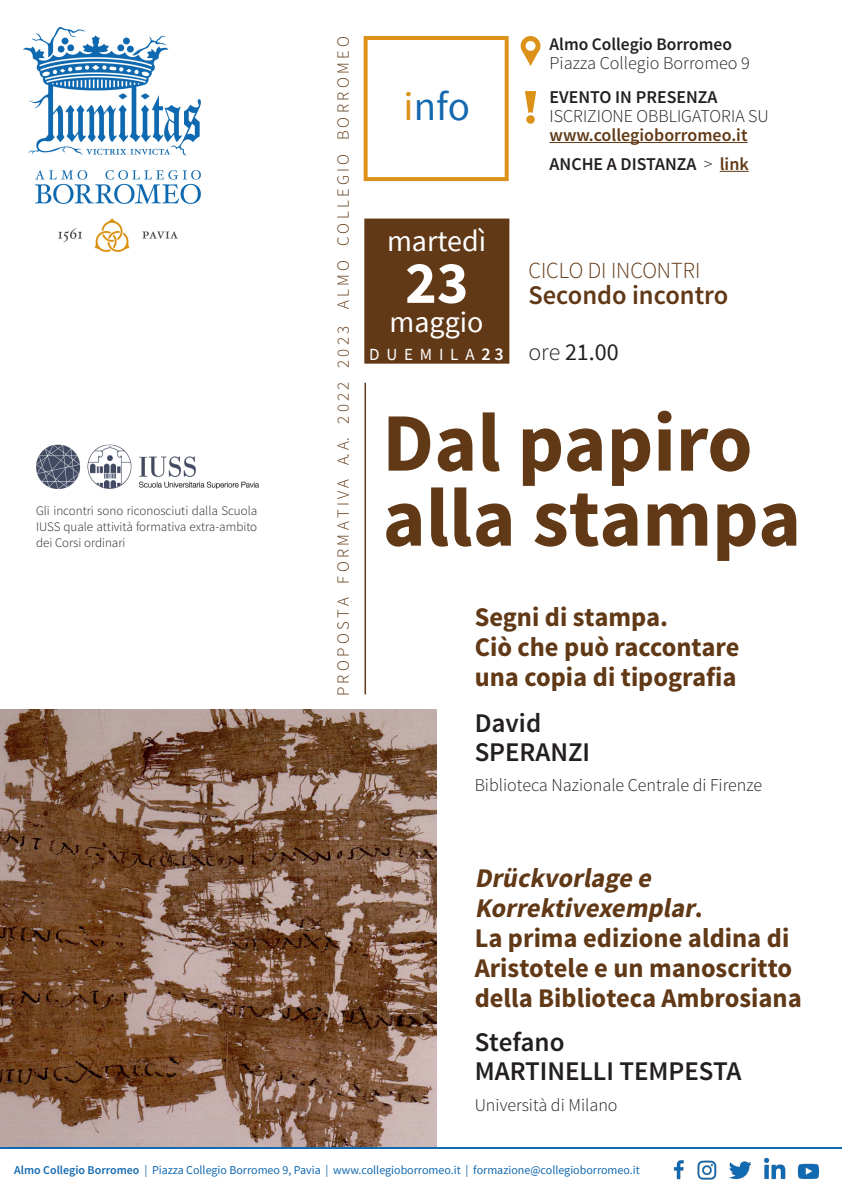
<style>
.page{position:relative;width:842px;height:1191px;background:#fff}
.page>*{position:absolute;margin:0;border:0;box-sizing:border-box;transform-origin:0 0}
.t1{font:700 83px "Source Sans Pro";color:#613916}
.t2{font:700 60px "Source Sans Pro";color:#fff}
.t3{font:41px "Source Sans Pro";color:#1468b0}
.t4{font:30px "Source Sans Pro";color:#fff}
.t5{font:700 27px/30px "Source Sans Pro";color:#613916}
.t6{font:600 27px "Source Sans Pro";color:#231f20}
.t7{font:italic 700 27px/30px "Source Sans Pro";color:#613916}
.t8{font:600 27px "Source Sans Pro";color:#613916}
.t9{font:24px "Source Sans Pro";color:#231f20}
.t10{font:300 23px "Source Sans Pro";color:#613916}
.t11{font:300 18px "Source Sans Pro";color:#231f20}
.t12{font:600 18px "Source Sans Pro";color:#231f20}
.t13{font:600 18px "Source Sans Pro";color:#613916}
.t14{font:600 17.6px "Source Sans Pro";color:#231f20}
.t15{font:300 17px "Source Sans Pro";color:#613916}
.t16{font:17px "Source Sans Pro";color:#fff}
.t17{font:300 13px/16px "Source Sans Pro";color:#231f20;text-align:justify}
.t18{font:12px "Source Sans Pro";color:#1269b0}
.s1{color:#dc9219}
.s2{font-weight:600;font-size:18px}
.s3{font-weight:300}
.s4{color:#613916}
.s5{font-style:normal}
.s6{font-weight:600}
</style>
<div class="page">
<img style="left:0;top:710px;width:437px;height:436px">
<hr style="left:0;top:1146px;width:842px;height:2px;background:#1169b1">
<div style="left:364px;top:36px;width:145px;height:145px;background:#fff;border:4px solid #dc9219"></div>
<div style="left:364px;top:218px;width:145px;height:146px;background:#613916;border:4px solid #613916"></div>
<img style="left:673px;top:1160px;width:11px;height:20px">
<img style="left:697px;top:1160px;width:20px;height:20px">
<img style="left:729px;top:1161px;width:22px;height:19px">
<img style="left:764px;top:1157px;width:22px;height:23px">
<img style="left:797px;top:1163px;width:22px;height:16px">
<hr style="left:364px;top:383px;width:2px;height:311px;background:#613916">
<img style="left:24px;top:28px;width:176px;height:223px">
<svg style="left:521px;top:36px;width:19px;height:20px"></svg>
<svg style="left:523px;top:52px;width:15px;height:14px"></svg>
<div style="left:526px;top:41px;width:9px;height:10px;background:#fff;border-radius:50%"></div>
<hr style="left:550px;top:142px;width:197px;height:1px;background:#613916">
<svg style="left:525px;top:91px;width:11px;height:21px"></svg>
<div style="left:526px;top:115px;width:9px;height:9px;background:#dc9219;border-radius:50%"></div>
<svg style="left:720px;top:171px;width:29px;height:1px"></svg>
<img style="left:36px;top:444px;width:223px;height:45px">
<p class="t17" style="left:36px;top:502px;width:223px">Gli incontri sono riconosciuti dalla Scuola IUSS quale attività formativa extra-ambito dei Corsi ordinari</p>
<p class="t15" style="left:333px;top:696px;width:662px;rotate:-90deg">P R O P O S T A F O R M A T I V A A. A. 2 0 2 2 2 0 2 3 A L M O C O L L E G I O B O R R O M E O</p>
<p class="t3" style="left:404px;top:80px;width:68px"><span class="s1">i</span>nfo</p>
<p class="t4" style="left:387px;top:222px;width:101px">martedì</p>
<p class="t2" style="left:405px;top:244px;width:65px">23</p>
<p class="t4" style="left:390px;top:302px;width:95px">maggio</p>
<p class="t16" style="left:369px;top:343px;width:136px">D U E M I L A <span class="s2">2 3</span></p>
<p class="t14" style="left:550px;top:33px;width:184px">Almo Collegio Borromeo</p>
<p class="t11" style="left:550px;top:52px;width:202px">Piazza Collegio Borromeo 9</p>
<p class="t12" style="left:550px;top:85px;width:169px">EVENTO IN PRESENZA</p>
<p class="t11" style="left:550px;top:105px;width:221px">ISCRIZIONE OBBLIGATORIA SU</p>
<p class="t13" style="left:550px;top:123px;width:199px">www.collegioborromeo.it</p>
<p class="t12" style="left:550px;top:152px;width:201px">ANCHE A DISTANZA <span class="s3">&gt;</span> <span class="s4">link</span></p>
<p class="t10" style="left:528px;top:256px;width:174px">CICLO DI INCONTRI</p>
<p class="t8" style="left:528px;top:277px;width:201px">Secondo incontro</p>
<p class="t9" style="left:528px;top:337px;width:92px"><span class="s3">ore</span> 21.00</p>
<p class="t1" style="left:382px;top:390px;width:372px">Dal papiro</p>
<p class="t1" style="left:382px;top:465px;width:420px">alla stampa</p>
<p class="t5" style="left:475px;top:603px;width:195px">Segni di stampa.</p>
<p class="t5" style="left:475px;top:633px;width:266px">Ciò che può raccontare</p>
<p class="t5" style="left:475px;top:663px;width:263px">una copia di tipografia</p>
<p class="t6" style="left:475px;top:705px;width:68px">David</p>
<p class="t6" style="left:475px;top:734px;width:117px">SPERANZI</p>
<p class="t11" style="left:475px;top:774px;width:289px">Biblioteca Nazionale Centrale di Firenze</p>
<p class="t7" style="left:475px;top:864px;width:229px">Drückvorlage e<br>Korrektivexemplar<span class="s5">.</span></p>
<p class="t5" style="left:475px;top:924px;width:329px">La prima edizione aldina di<br>Aristotele e un manoscritto della Biblioteca Ambrosiana</p>
<p class="t6" style="left:475px;top:1025px;width:91px">Stefano</p>
<p class="t6" style="left:475px;top:1054px;width:268px">MARTINELLI TEMPESTA</p>
<p class="t11" style="left:475px;top:1094px;width:144px">Università di Milano</p>
<p class="t18" style="left:14px;top:1162px;width:627px"><span class="s6">Almo Collegio Borromeo</span> | Piazza Collegio Borromeo 9, Pavia | www.collegioborromeo.it | formazione@collegioborromeo.it</p>
</div>
